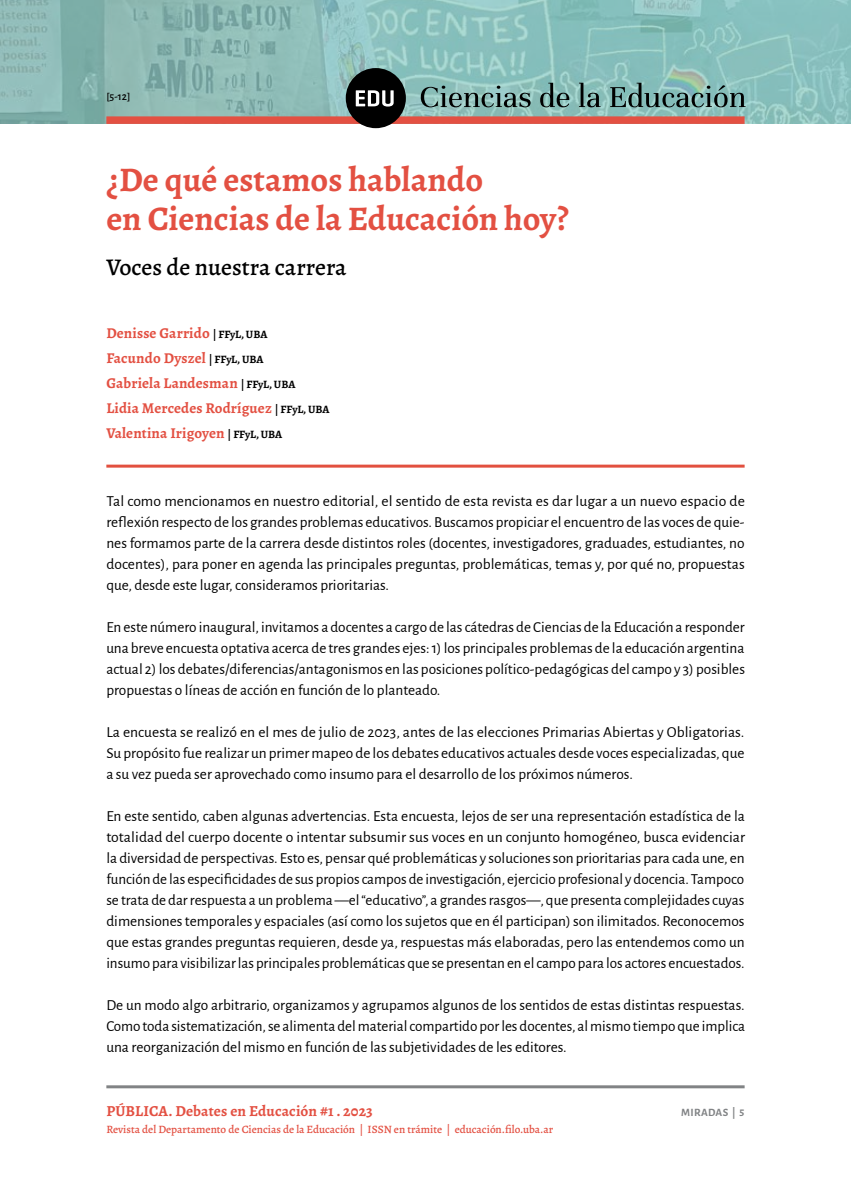
<style>
.page{position:relative;width:851px;height:1191px;background:#fff}
.page>*{position:absolute;margin:0;border:0;box-sizing:border-box;transform-origin:0 0}
.t1{font:700 34.5px/39px "Alegreya";color:#e35042}
.t2{font:500 24px "Alegreya";color:#000}
.t3{font:15.3px/21px "Alegreya Sans";color:#000;text-align:justify}
.t4{font:700 15.3px "Alegreya";letter-spacing:.01em;color:#e35042}
.t5{font:700 15px/25px "Alegreya";letter-spacing:.01em;color:#e35042}
.t6{font:500 11.25px "Alegreya";color:#e35042}
.t7{font:700 11.25px "Alegreya Sans";letter-spacing:.03em;color:#818385}
.t8{font:500 11.25px "Alegreya Sans";color:#000}
.s1{font-size:11.25px;color:#000}
</style>
<div class="page">
<hr style="left:106px;top:1085px;width:638px;height:3px;background:#818385">
<svg style="left:0;top:0;width:850px;height:124px;background:#8bbdb9"></svg>
<div style="left:106px;top:116px;width:638px;height:8px;background:#e35042"></div>
<svg style="left:420px;top:83px;width:325px;height:24px;background:#709894"></svg>
<div style="left:346px;top:68px;width:60px;height:60px;background:#000;border-radius:50%"></div>
<svg style="left:356px;top:90px;width:37px;height:17px"></svg>
<hr style="left:106px;top:464px;width:638px;height:3px;background:#e2503f">
<p class="t8" style="left:106px;top:88px;width:25px">[5-12]</p>
<h1 class="t1" style="left:106px;top:159px;width:464px">¿De qué estamos hablando<br>en Ciencias de la Educación hoy?</h1>
<h2 class="t2" style="left:106px;top:251px;width:242px">Voces de nuestra carrera</h2>
<p class="t5" style="left:106px;top:320px;width:225px">Denisse Garrido <span class="s1">| FFyL, UBA<br></span>Facundo Dyszel <span class="s1">| FFyL, UBA<br></span>Gabriela Landesman <span class="s1">| FFyL, UBA<br></span>Lidia Mercedes Rodríguez <span class="s1">| FFyL, UBA<br></span>Valentina Irigoyen <span class="s1">| FFyL, UBA</span></p>
<p class="t3" style="left:106px;top:489px;width:640px">Tal como mencionamos en nuestro editorial, el sentido de esta revista es dar lugar a un nuevo espacio de reflexión respecto de los grandes problemas educativos. Buscamos propiciar el encuentro de las voces de quie&shy;nes formamos parte de la carrera desde distintos roles (docentes, investigadores, graduades, estudiantes, no docentes), para poner en agenda las principales preguntas, problemáticas, temas y, por qué no, propuestas que, desde este lugar, consideramos prioritarias.</p>
<p class="t3" style="left:106px;top:615px;width:640px">En este número inaugural, invitamos a docentes a cargo de las cátedras de Ciencias de la Educación a responder una breve encuesta optativa acerca de tres grandes ejes: 1) los principales problemas de la educación argentina actual 2) los debates/diferencias/antagonismos en las posiciones político-pedagógicas del campo y 3) posibles propuestas o líneas de acción en función de lo planteado.</p>
<p class="t3" style="left:106px;top:720px;width:639px">La encuesta se realizó en el mes de julio de 2023, antes de las elecciones Primarias Abiertas y Obligatorias.<br>Su propósito fue realizar un primer mapeo de los debates educativos actuales desde voces especializadas, que a su vez pueda ser aprovechado como insumo para el desarrollo de los próximos números.</p>
<p class="t3" style="left:106px;top:804px;width:640px">En este sentido, caben algunas advertencias. Esta encuesta, lejos de ser una representación estadística de la totalidad del cuerpo docente o intentar subsumir sus voces en un conjunto homogéneo, busca evidenciar la diversidad de perspectivas. Esto es, pensar qué problemáticas y soluciones son prioritarias para cada une, en función de las especificidades de sus propios campos de investigación, ejercicio profesional y docencia. Tampoco se trata de dar respuesta a un problema —el “educativo”, a grandes rasgos—, que presenta complejidades cuyas dimensiones temporales y espaciales (así como los sujetos que en él participan) son ilimitados. Reconocemos que estas grandes preguntas requieren, desde ya, respuestas más elaboradas, pero las entendemos como un insumo para visibilizar las principales problemáticas que se presentan en el campo para los actores encuestados.</p>
<p class="t3" style="left:106px;top:993px;width:640px">De un modo algo arbitrario, organizamos y agrupamos algunos de los sentidos de estas distintas respuestas.<br>Como toda sistematización, se alimenta del material compartido por les docentes, al mismo tiempo que implica una reorganización del mismo en función de las subjetividades de les editores.</p>
<p class="t4" style="left:106px;top:1100px;width:268px">PÚBLICA. Debates en Educación #1 . 2023</p>
<p class="t7" style="left:681px;top:1104px;width:65px">MIRADAS | 5</p>
<p class="t6" style="left:106px;top:1121px;width:448px">Revista del Departamento de Ciencias de la Educación | ISSN en trámite | educación.filo.uba.ar</p>
</div>
